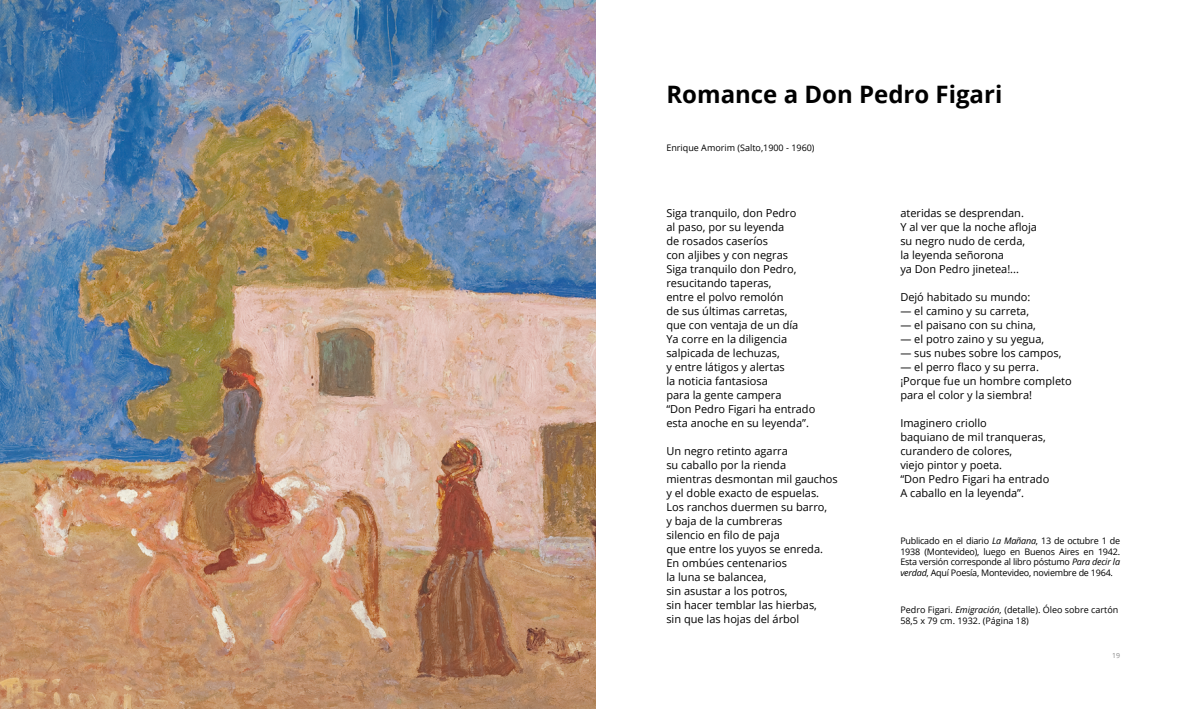
<style>
.page{position:relative;width:1191px;height:709px;background:#fff}
.page>*{position:absolute;margin:0;border:0;box-sizing:border-box;transform-origin:0 0}
.t1{font:700 24px "Open Sans";color:#000}
.t2{font:11px/14px "Open Sans";color:#000}
.t3{font:9px/10.8px "Open Sans";color:#000;text-align:justify}
.t4{font:7px "Open Sans";color:#878787}
.s1{font-style:italic}
</style>
<div class="page">
<img style="left:0;top:0;width:595px;height:709px">
<h1 class="t1" style="left:666px;top:78px;width:337px">Romance a Don Pedro Figari</h1>
<p class="t3" style="left:666px;top:142px;width:150px">Enrique Amorim (Salto,1900 - 1960)</p>
<p class="t2" style="left:666px;top:206px;width:150px">Siga tranquilo, don Pedro<br>al paso, por su leyenda<br>de rosados caseríos<br>con aljibes y con negras<br>Siga tranquilo don Pedro, resucitando taperas,<br>entre el polvo remolón<br>de sus últimas carretas,<br>que con ventaja de un día<br>Ya corre en la diligencia salpicada de lechuzas,<br>y entre látigos y alertas<br>la noticia fantasiosa<br>para la gente campera<br>“Don Pedro Figari ha entrado esta anoche en su leyenda”.</p>
<p class="t2" style="left:666px;top:444px;width:173px">Un negro retinto agarra<br>su caballo por la rienda<br>mientras desmontan mil gauchos y el doble exacto de espuelas.<br>Los ranchos duermen su barro,<br>y baja de la cumbreras<br>silencio en filo de paja<br>que entre los yuyos se enreda.<br>En ombúes centenarios<br>la luna se balancea,<br>sin asustar a los potros,<br>sin hacer temblar las hierbas,<br>sin que las hojas del árbol</p>
<p class="t2" style="left:900px;top:206px;width:138px">ateridas se desprendan.<br>Y al ver que la noche afloja su negro nudo de cerda,<br>la leyenda señorona<br>ya Don Pedro jinetea!...</p>
<p class="t2" style="left:900px;top:290px;width:132px">Dejó habitado su mundo:</p>
<p class="t2" style="left:900px;top:304px;width:130px">— el camino y su carreta,</p>
<p class="t2" style="left:900px;top:318px;width:137px">— el paisano con su china,</p>
<p class="t2" style="left:900px;top:332px;width:145px">— el potro zaino y su yegua,</p>
<p class="t2" style="left:900px;top:346px;width:163px">— sus nubes sobre los campos,</p>
<p class="t2" style="left:900px;top:360px;width:173px">— el perro flaco y su perra. ¡Porque fue un hombre completo para el color y la siembra!</p>
<p class="t2" style="left:900px;top:416px;width:150px">Imaginero criollo<br>baquiano de mil tranqueras, curandero de colores,<br>viejo pintor y poeta.<br>“Don Pedro Figari ha entrado<br>A caballo en la leyenda”.</p>
<p class="t3" style="left:900px;top:535px;width:221px">Publicado en el diario <span class="s1">La Mañana</span>, 13 de octubre 1 de 1938 (Montevideo), luego en Buenos Aires en 1942.<br>Esta versión corresponde al libro póstumo <span class="s1">Para decir la verdad</span>, Aquí Poesía, Montevideo, noviembre de 1964.</p>
<p class="t3" style="left:900px;top:604px;width:219px">Pedro Figari. <span class="s1">Emigración,</span> (detalle). Óleo sobre cartón<br>58,5 x 79 cm. 1932. (Página 18)</p>
<p class="t4" style="left:1112px;top:650px;width:10px">19</p>
</div>
